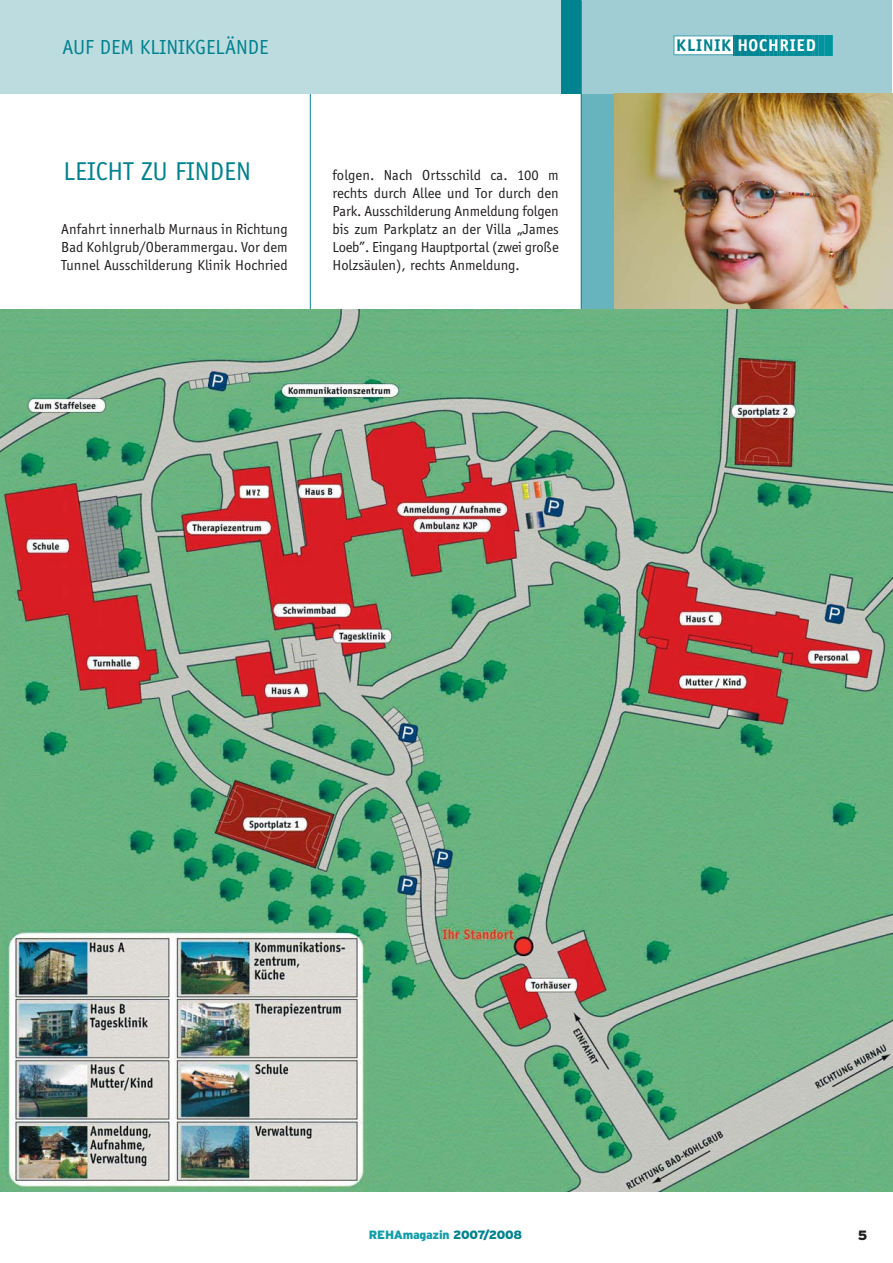
<style>
.page{position:relative;width:893px;height:1263px;background:#fff}
.page>*{position:absolute;margin:0;border:0;box-sizing:border-box;transform-origin:0 0}
.t1{font:26.55px "Officina Sans";color:#00828f}
.t2{font:21px "Officina Sans";color:#00828f}
.t3{font:700 17.55px "Officina Sans";letter-spacing:.05em;color:#fff}
.t4{font:15px/18px "Officina Sans";color:#231f20;text-align:justify}
.t5{font:900 13.5px "Interstate";color:#231f20}
.t6{font:900 12px "Interstate";letter-spacing:-.02em;color:#119daa}
.s1{color:#00828f}
</style>
<div class="page">
<img style="left:0;top:0;width:893px;height:1192px">
<h2 class="t2" style="left:63px;top:39px;width:208px">AUF DEM KLINIKGELÄNDE</h2>
<p class="t3" style="left:676px;top:38px;width:141px"><span class="s1">KLINIK</span> HOCHRIED</p>
<h1 class="t1" style="left:64px;top:161px;width:189px">LEICHT ZU FINDEN</h1>
<p class="t4" style="left:61px;top:222px;width:228px">Anfahrt innerhalb Murnaus in Richtung Bad Kohlgrub/Oberammergau. Vor dem Tunnel Ausschilderung Klinik Hochried</p>
<p class="t4" style="left:332px;top:168px;width:228px">folgen. Nach Ortsschild ca. 100 m rechts durch Allee und Tor durch den Park. Ausschilderung Anmeldung folgen bis zum Parkplatz an der Villa „James Loeb”. Eingang Hauptportal (zwei große Holzsäulen), rechts Anmeldung.</p>
<p class="t6" style="left:369px;top:1230px;width:155px">REHAmagazin <span class="s1">2007/2008</span></p>
<p class="t5" style="left:858px;top:1230px;width:11px">5</p>
</div>
